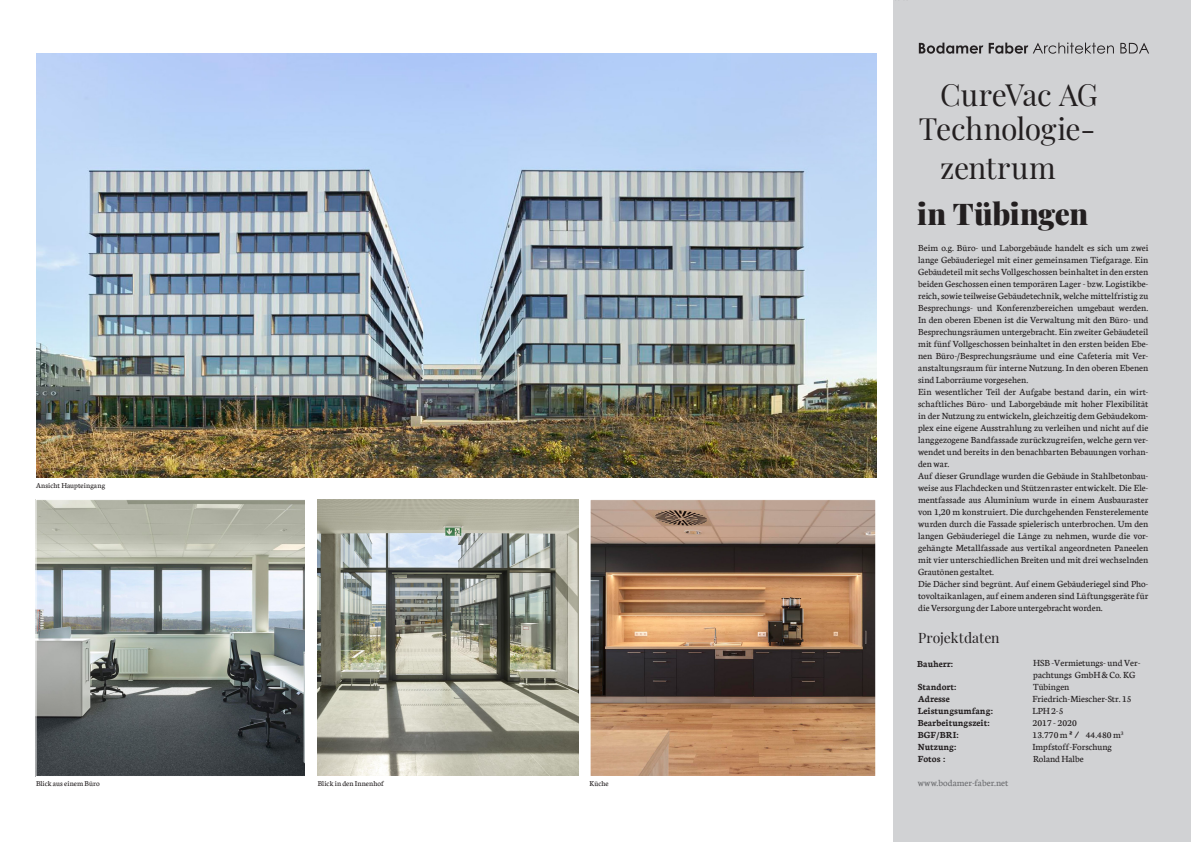
<style>
.page{position:relative;width:1191px;height:842px;background:#fff}
.page>*{position:absolute;margin:0;border:0;box-sizing:border-box;transform-origin:0 0}
.t1{font:30px "Playfair Display";letter-spacing:-.01em;color:#231f20}
.t2{font:900 30px "Playfair Display";letter-spacing:-.01em;color:#231f20}
.t3{font:14px "Playfair Display";color:#231f20}
.Fließtext{font:10px/12px "Neuton";color:#231f20;text-align:justify}
.t4{font:700 10px "Neuton";color:#231f20}
.Fließtext-2{font:10px "Neuton";letter-spacing:.005em;color:#6c6d70}
.Bildunterschrift{font:8px "Neuton";letter-spacing:.01em;color:#231f20}
.s1{font-family:"OCRA Extended"}
</style>
<div class="page">
<div style="left:893px;top:0;width:298px;height:842px;background:#d1d2d4"></div>
<svg style="left:918px;top:43px;width:196px;height:11px"></svg>
<svg style="left:1120px;top:43px;width:29px;height:10px"></svg>
<img style="left:36px;top:54px;width:840px;height:424px">
<img style="left:37px;top:501px;width:267px;height:274px">
<div style="left:35px;top:499px;width:271px;height:278px;border:1px solid #fff"></div>
<img style="left:318px;top:499px;width:260px;height:277px">
<img style="left:591px;top:501px;width:283px;height:274px">
<div style="left:589px;top:499px;width:287px;height:278px;border:1px solid #fff"></div>
<p class="Bildunterschrift" style="left:36px;top:481px;width:71px">Ansicht Haupteingang</p>
<p class="Bildunterschrift" style="left:36px;top:779px;width:65px">Blick aus einem Büro</p>
<p class="Bildunterschrift" style="left:318px;top:779px;width:68px">Blick in den Innenhof</p>
<p class="Bildunterschrift" style="left:589px;top:779px;width:21px">Küche</p>
<p class="t1" style="left:940px;top:71px;width:159px">CureVac AG</p>
<p class="t1" style="left:918px;top:106px;width:178px">Technologie-</p>
<p class="t1" style="left:940px;top:144px;width:117px">zentrum</p>
<p class="t2" style="left:917px;top:190px;width:172px">in Tübingen</p>
<p class="Fließtext" style="left:918px;top:242px;width:232px">Beim o.g. Büro- und Laborgebäude handelt es sich um zwei lange Gebäuderiegel mit einer gemeinsamen Tiefgarage. Ein Gebäudeteil mit sechs Vollgeschossen beinhaltet in den ersten beiden Geschossen einen temporären Lager - bzw. Logistikbe&shy;reich, sowie teilweise Gebäudetechnik, welche mittelfristig zu Besprechungs- und Konferenzbereichen umgebaut werden.<br>In den oberen Ebenen ist die Verwaltung mit den Büro- und Besprechungsräumen untergebracht. Ein zweiter Gebäudeteil mit fünf Vollgeschossen beinhaltet in den ersten beiden Ebe&shy;nen Büro-/Besprechungsräume und eine Cafeteria mit Ver&shy;anstaltungsraum für interne Nutzung. In den oberen Ebenen sind Laborräume vorgesehen.</p>
<p class="Fließtext" style="left:918px;top:386px;width:232px">Ein wesentlicher Teil der Aufgabe bestand darin, ein wirt&shy;schaftliches Büro- und Laborgebäude mit hoher Flexibilität in der Nutzung zu entwickeln, gleichzeitig dem Gebäudekom&shy;plex eine eigene Ausstrahlung zu verleihen und nicht auf die langgezogene Bandfassade zurückzugreifen, welche gern ver&shy;wendet und bereits in den benachbarten Bebauungen vorhan&shy;den war.</p>
<p class="Fließtext" style="left:918px;top:470px;width:232px">Auf dieser Grundlage wurden die Gebäude in Stahlbetonbau&shy;weise aus Flachdecken und Stützenraster entwickelt. Die Ele&shy;mentfassade aus Aluminium wurde in einem Ausbauraster von 1,20 m konstruiert. Die durchgehenden Fensterelemente wurden durch die Fassade spielerisch unterbrochen. Um den langen Gebäuderiegel die Länge zu nehmen, wurde die vor&shy;gehängte Metallfassade aus vertikal angeordneten Paneelen mit vier unterschiedlichen Breiten und mit drei wechselnden Grautönen gestaltet.</p>
<p class="Fließtext" style="left:918px;top:578px;width:232px">Die Dächer sind begrünt. Auf einem Gebäuderiegel sind Pho&shy;tovoltaikanlagen, auf einem anderen sind Lüftungsgeräte für die Versorgung der Labore untergebracht worden.</p>
<p class="t3" style="left:918px;top:627px;width:83px">Projektdaten</p>
<p class="t4" style="left:917px;top:659px;width:37px">Bauherr:</p>
<p class="Fließtext" style="left:1033px;top:657px;width:109px">HSB -Vermietungs- und Ver&shy;pachtungs GmbH &amp; Co. KG</p>
<p class="t4" style="left:917px;top:681px;width:40px">Standort:</p>
<p class="Fließtext" style="left:1033px;top:681px;width:38px">Tübingen</p>
<p class="t4" style="left:917px;top:693px;width:34px">Adresse</p>
<p class="Fließtext" style="left:1032px;top:693px;width:101px">Friedrich-Miescher-Str. 15</p>
<p class="t4" style="left:917px;top:705px;width:76px">Leistungsumfang:</p>
<p class="Fließtext" style="left:1032px;top:705px;width:32px">LPH 2-5</p>
<p class="t4" style="left:917px;top:717px;width:73px">Bearbeitungszeit:</p>
<p class="Fließtext" style="left:1032px;top:717px;width:46px">2017 - 2020</p>
<p class="t4" style="left:917px;top:729px;width:42px">BGF/BRI:</p>
<p class="Fließtext" style="left:1032px;top:729px;width:93px">13.770 m<span class="s1">²/</span> 44.480 m<sup>3</sup></p>
<p class="t4" style="left:917px;top:741px;width:40px">Nutzung:</p>
<p class="Fließtext" style="left:1032px;top:741px;width:81px">Impfstoff-Forschung</p>
<p class="t4" style="left:917px;top:753px;width:29px">Fotos :</p>
<p class="Fließtext" style="left:1033px;top:753px;width:52px">Roland Halbe</p>
<p class="Fließtext-2" style="left:917px;top:778px;width:92px">www.bodamer-faber.net</p>
</div>
